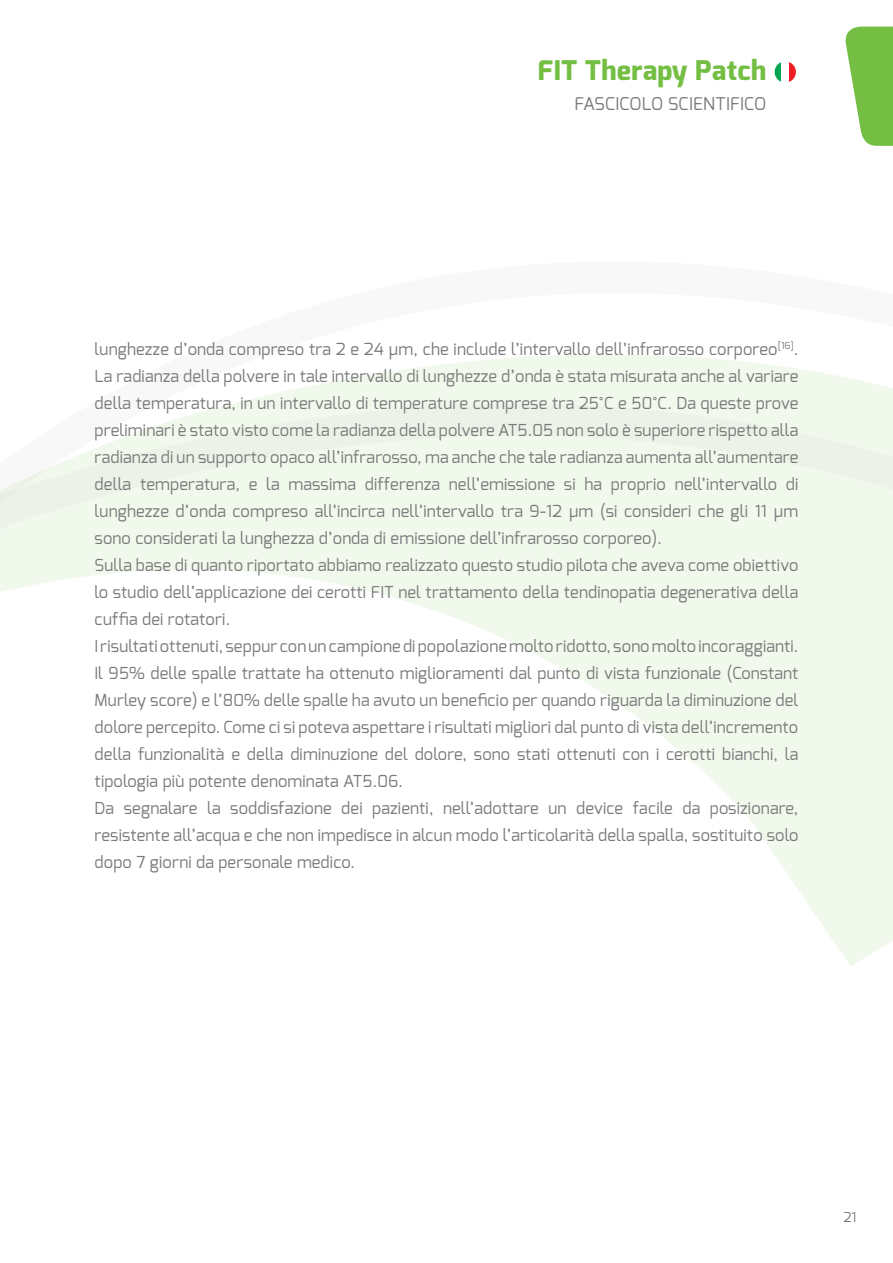
<style>
.page{position:relative;width:893px;height:1263px;background:#fff}
.page>*{position:absolute;margin:0;border:0;box-sizing:border-box;transform-origin:0 0}
.t1{font:800 27.15px "Exo";letter-spacing:.015em;color:#74bf43}
.t2{font:17.55px "Exo";letter-spacing:.015em;color:#79797a}
.t3{font:16.5px/27px "Exo";letter-spacing:.01em;color:#79797a}
.t4{font:13.5px "Exo";color:#79797a}
</style>
<div class="page">
<svg style="left:241px;top:354px;width:652px;height:48px;fill:#f1f8ec"></svg>
<svg style="left:0;top:402px;width:893px;height:564px"></svg>
<svg style="left:845px;top:27px;width:48px;height:119px"></svg>
<svg style="left:775px;top:62px;width:7px;height:20px"></svg>
<svg style="left:789px;top:62px;width:7px;height:20px"></svg>
<h1 class="t1" style="left:538px;top:53px;width:230px">FIT Therapy Patch</h1>
<p class="t2" style="left:574px;top:92px;width:193px">FASCICOLO SCIENTIFICO</p>
<p class="t3" style="left:95px;top:335px;width:705px">lunghezze d’onda compreso tra 2 e 24 µm, che include l’intervallo dell’infrarosso corporeo<sup>[16]</sup>.<br>La radianza della polvere in tale intervallo di lunghezze d’onda è stata misurata anche al variare della temperatura, in un intervallo di temperature comprese tra 25°C e 50°C. Da queste prove preliminari è stato visto come la radianza della polvere AT5.05 non solo è superiore rispetto alla radianza di un supporto opaco all’infrarosso, ma anche che tale radianza aumenta all’aumentare della temperatura, e la massima differenza nell’emissione si ha proprio nell’intervallo di lunghezze d’onda compreso all’incirca nell’intervallo tra 9-12 µm (si consideri che gli 11 µm sono considerati la lunghezza d’onda di emissione dell’infrarosso corporeo).<br>Sulla base di quanto riportato abbiamo realizzato questo studio pilota che aveva come obiettivo lo studio dell’applicazione dei cerotti FIT nel trattamento della tendinopatia degenerativa della cuffia dei rotatori.<br>I risultati ottenuti, seppur con un campione di popolazione molto ridotto, sono molto incoraggianti.<br>Il 95% delle spalle trattate ha ottenuto miglioramenti dal punto di vista funzionale (Constant Murley score) e l’80% delle spalle ha avuto un beneficio per quando riguarda la diminuzione del dolore percepito. Come ci si poteva aspettare i risultati migliori dal punto di vista dell’incremento della funzionalità e della diminuzione del dolore, sono stati ottenuti con i cerotti bianchi, la tipologia più potente denominata AT5.06.<br>Da segnalare la soddisfazione dei pazienti, nell’adottare un device facile da posizionare, resistente all’acqua e che non impedisce in alcun modo l’articolarità della spalla, sostituito solo dopo 7 giorni da personale medico.</p>
<p class="t4" style="left:843px;top:1208px;width:15px">21</p>
</div>
